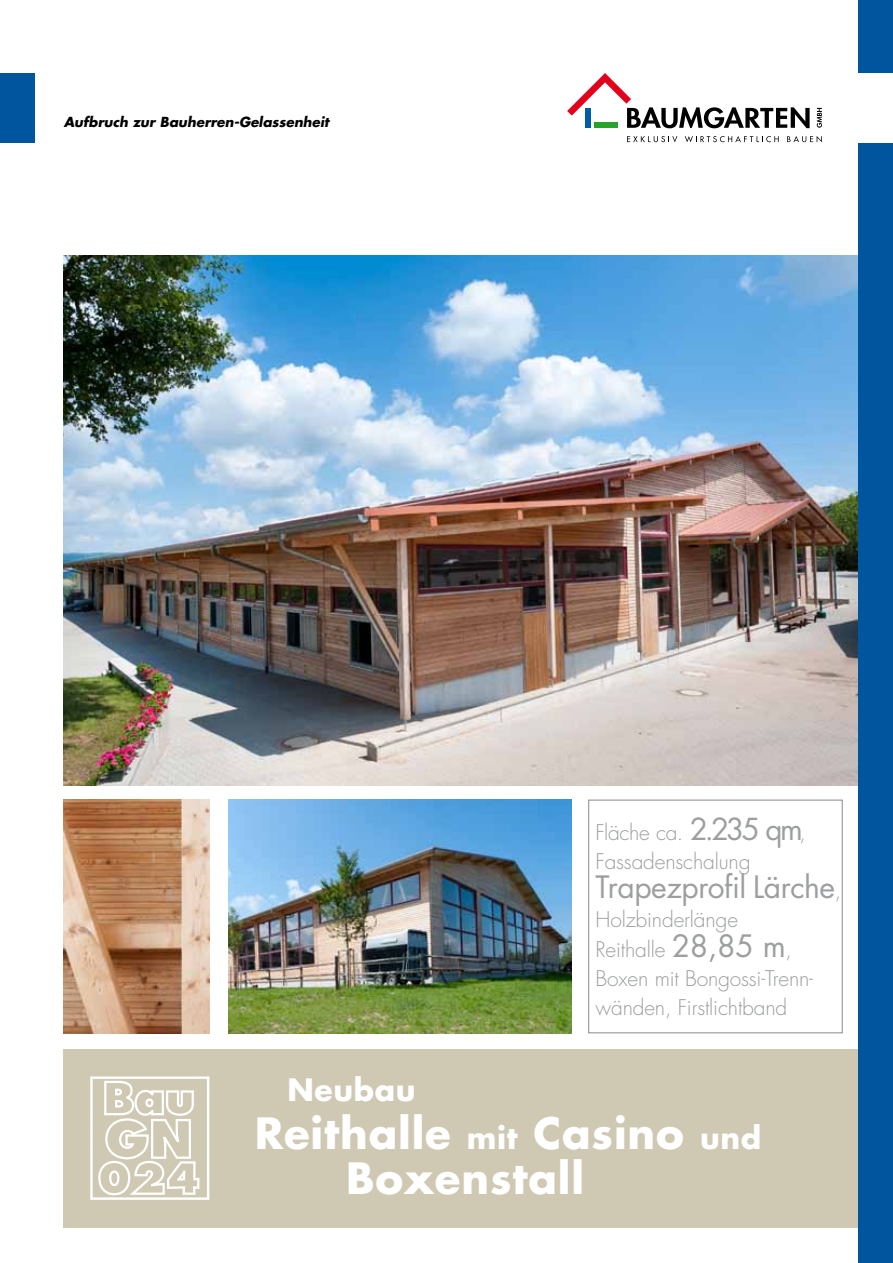
<style>
.page{position:relative;width:893px;height:1263px;background:#fff}
.page>*{position:absolute;margin:0;border:0;box-sizing:border-box;transform-origin:0 0}
.t1{font:700 42px/45px "Futura";letter-spacing:.02em;color:#fff}
.t2{font:30px "Futura";letter-spacing:-.015em;color:#9c9e9f}
.t3{font:700 30px "Futura";letter-spacing:.02em;color:#fff}
.t4{font:300 21px/29.2px "Futura";letter-spacing:-.01em;color:#9c9e9f}
.t5{font:italic 700 13.5px "Futura";color:#000}
.s1{font-weight:400;font-size:29.55px}
.s2{font-weight:300;font-size:21.3px}
.s3{font-weight:400;font-size:30px}
.s4{font-size:30px}
</style>
<div class="page">
<div style="left:64px;top:1049px;width:829px;height:178px;background:#cfc9b4"></div>
<div style="left:90px;top:1076px;width:119px;height:124px;border:2px solid #fff"></div>
<svg style="left:98px;top:1080px;width:102px;height:116px"></svg>
<div style="left:588px;top:799px;width:255px;height:234px;border:1px solid #9c9e9f"></div>
<img style="left:229px;top:799px;width:342px;height:234px">
<img style="left:64px;top:255px;width:795px;height:531px">
<svg style="left:817px;top:108px;width:5px;height:20px"></svg>
<svg style="left:567px;top:73px;width:243px;height:55px"></svg>
<svg style="left:627px;top:136px;width:50px;height:6px"></svg>
<svg style="left:685px;top:136px;width:94px;height:6px"></svg>
<svg style="left:787px;top:136px;width:35px;height:6px"></svg>
<div style="left:0;top:73px;width:34px;height:69px;background:#00559f"></div>
<div style="left:859px;top:0;width:34px;height:1263px;background:#00559f"></div>
<div style="left:850px;top:73px;width:43px;height:69px;background:#fff"></div>
<img style="left:64px;top:799px;width:145px;height:234px">
<p class="t5" style="left:64px;top:113px;width:267px">Aufbruch zur Bauherren-Gelassenheit</p>
<p class="t4" style="left:595px;top:818px;width:212px">Fläche ca. <span class="s1">2.235 qm</span>,<br>Fassadenschalung</p>
<h2 class="t2" style="left:595px;top:866px;width:247px">Trapezprofil Lärche<span class="s2">,</span></h2>
<p class="t4" style="left:595px;top:905px;width:219px">Holzbinderlänge<br>Reithalle <span class="s3">28,85 m</span>,<br>Boxen mit Bongossi-Trenn&shy;wänden, Firstlichtband</p>
<h2 class="t3" style="left:287px;top:1069px;width:130px">Neubau</h2>
<h1 class="t1" style="left:346px;top:1109px;width:416px;text-indent:-91px">Reithalle <span class="s4">mit</span> Casino <span class="s4">und<br></span>Boxenstall</h1>
</div>
